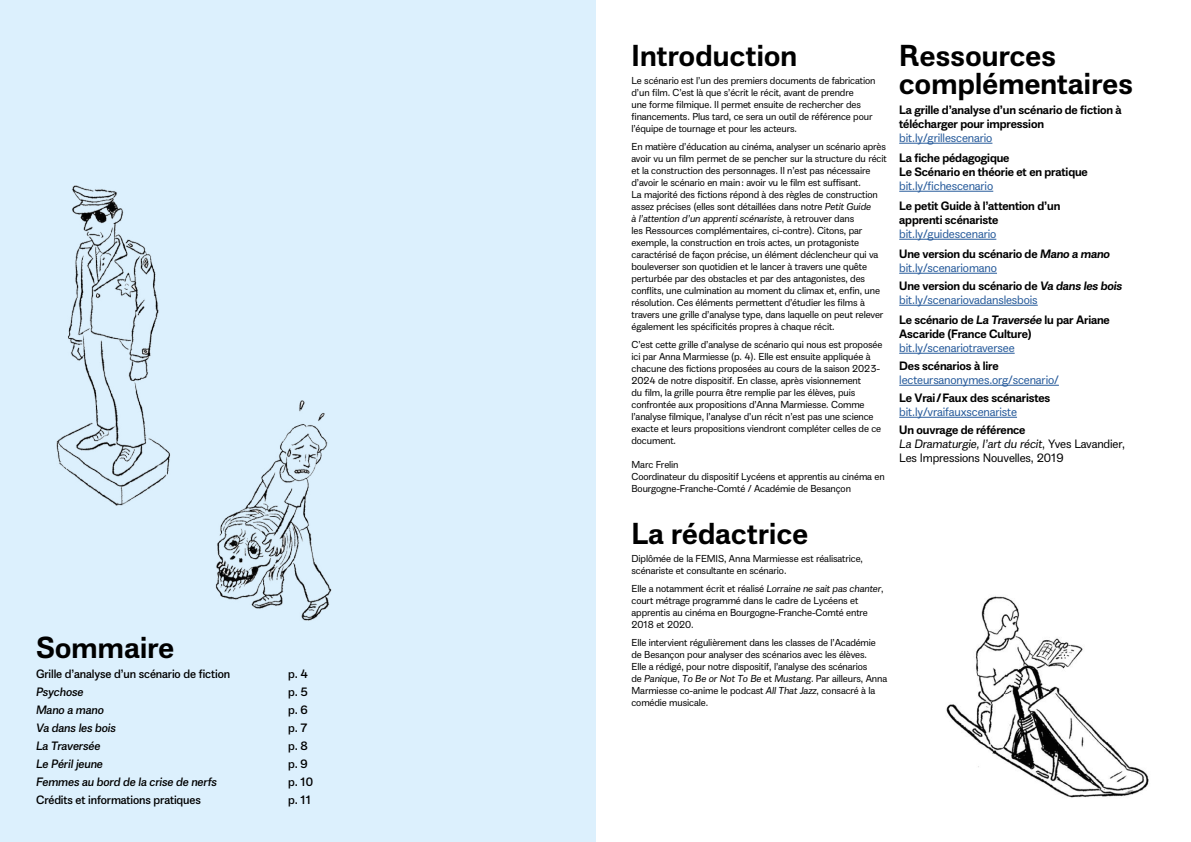
<style>
.page{position:relative;width:1191px;height:842px;background:#fff}
.page>*{position:absolute;margin:0;border:0;box-sizing:border-box;transform-origin:0 0}
.t1{font:600 30px/28px "Album Sans";letter-spacing:.01em;color:#000}
.t2{font:600 12px/14px "Album Sans";letter-spacing:-.01em;color:#000}
.t3{font:12px/20px "Album Sans";letter-spacing:-.01em;color:#275b9b}
.t4{font:12px "Album Sans";letter-spacing:-.01em;color:#000}
.t5{font:12px/14px "Album Sans";letter-spacing:-.01em;color:#000}
.t6{font:italic 12px "Album Sans";letter-spacing:-.01em;color:#000}
.t7{font:10px/12px "Album Sans";letter-spacing:-.01em;color:#000}
.s1{font-style:italic}
.s2{font-weight:400;color:#275b9b}
.s3{font-weight:600;color:#000}
.s4{font-weight:600;font-style:italic;color:#000}
.s5{font-weight:600}
</style>
<div class="page">
<div style="left:0;top:0;width:595px;height:842px;background:#dcf0fd"></div>
<hr style="left:899px;top:143px;width:93px;height:1px;background:#275b9b">
<hr style="left:899px;top:191px;width:94px;height:1px;background:#275b9b">
<hr style="left:899px;top:239px;width:97px;height:1px;background:#275b9b">
<hr style="left:899px;top:273px;width:98px;height:1px;background:#275b9b">
<hr style="left:899px;top:305px;width:138px;height:1px;background:#275b9b">
<hr style="left:899px;top:353px;width:115px;height:1px;background:#275b9b">
<hr style="left:899px;top:385px;width:160px;height:1px;background:#275b9b">
<hr style="left:899px;top:417px;width:118px;height:1px;background:#275b9b">
<img style="left:946px;top:596px;width:203px;height:202px">
<img style="left:56px;top:185px;width:103px;height:321px">
<img style="left:122px;top:360px;width:210px;height:261px">
<h1 class="t1" style="left:36px;top:631px;width:140px">Sommaire</h1>
<p class="t4" style="left:36px;top:665px;width:196px">Grille d’analyse d’un scénario de fiction</p>
<p class="t4" style="left:288px;top:665px;width:21px">p. 4</p>
<p class="t6" style="left:36px;top:683px;width:49px">Psychose</p>
<p class="t4" style="left:288px;top:683px;width:21px">p. 5</p>
<p class="t6" style="left:36px;top:701px;width:69px">Mano a mano</p>
<p class="t4" style="left:288px;top:701px;width:21px">p. 6</p>
<p class="t6" style="left:36px;top:719px;width:81px">Va dans les bois</p>
<p class="t4" style="left:288px;top:719px;width:21px">p. 7</p>
<p class="t6" style="left:36px;top:737px;width:66px">La Traversée</p>
<p class="t4" style="left:288px;top:737px;width:21px">p. 8</p>
<p class="t6" style="left:36px;top:755px;width:68px">Le Péril jeune</p>
<p class="t4" style="left:288px;top:755px;width:21px">p. 9</p>
<p class="t6" style="left:36px;top:773px;width:182px">Femmes au bord de la crise de nerfs</p>
<p class="t4" style="left:288px;top:773px;width:27px">p. 10</p>
<p class="t4" style="left:36px;top:791px;width:166px">Crédits et informations pratiques</p>
<p class="t4" style="left:288px;top:791px;width:25px">p. 11</p>
<h1 class="t1" style="left:631px;top:39px;width:167px">Introduction</h1>
<p class="t7" style="left:631px;top:74px;width:245px">Le scénario est l’un des premiers documents de fabrication d’un film. C’est là que s’écrit le récit, avant de prendre<br>une forme filmique. Il permet ensuite de rechercher des financements. Plus tard, ce sera un outil de référence pour l’équipe de tournage et pour les acteurs.</p>
<p class="t7" style="left:631px;top:140px;width:257px">En matière d’éducation au cinéma, analyser un scénario après avoir vu un film permet de se pencher sur la structure du récit et la construction des personnages. Il n’est pas nécessaire d’avoir le scénario en main : avoir vu le film est suffisant.<br>La majorité des fictions répond à des règles de construction assez précises (elles sont détaillées dans notre <span class="s1">Petit Guide<br>à l’attention d’un apprenti scénariste</span>, à retrouver dans<br>les Ressources complémentaires, ci-contre). Citons, par exemple, la construction en trois actes, un protagoniste caractérisé de façon précise, un élément déclencheur qui va bouleverser son quotidien et le lancer à travers une quête perturbée par des obstacles et par des antagonistes, des conflits, une culmination au moment du climax et, enfin, une résolution. Ces éléments permettent d’étudier les films à travers une grille d’analyse type, dans laquelle on peut relever également les spécificités propres à chaque récit.</p>
<p class="t7" style="left:631px;top:338px;width:252px">C’est cette grille d’analyse de scénario qui nous est proposée ici par Anna Marmiesse (p. 4). Elle est ensuite appliquée à chacune des fictions proposées au cours de la saison 2023- 2024 de notre dispositif. En classe, après visionnement<br>du film, la grille pourra être remplie par les élèves, puis confrontée aux propositions d’Anna Marmiesse. Comme l’analyse filmique, l’analyse d’un récit n’est pas une science exacte et leurs propositions viendront compléter celles de ce document.</p>
<p class="t7" style="left:631px;top:458px;width:255px">Marc Frelin<br>Coordinateur du dispositif Lycéens et apprentis au cinéma en<br>Bourgogne-Franche-Comté / Académie de Besançon</p>
<h1 class="t1" style="left:631px;top:517px;width:178px">La rédactrice</h1>
<p class="t7" style="left:631px;top:552px;width:233px">Diplômée de la FEMIS, Anna Marmiesse est réalisatrice, scénariste et consultante en scénario.</p>
<p class="t7" style="left:631px;top:582px;width:254px">Elle a notamment écrit et réalisé <span class="s1">Lorraine ne sait pas chanter</span>, court métrage programmé dans le cadre de Lycéens et apprentis au cinéma en Bourgogne-Franche-Comté entre 2018 et 2020.</p>
<p class="t7" style="left:631px;top:636px;width:257px">Elle intervient régulièrement dans les classes de l’Académie de Besançon pour analyser des scénarios avec les élèves.<br>Elle a rédigé, pour notre dispositif, l’analyse des scénarios<br>de <span class="s1">Panique</span>, <span class="s1">To Be or Not To Be</span> et <span class="s1">Mustang</span>. Par ailleurs, Anna Marmiesse co-anime le podcast <span class="s1">All That Jazz</span>, consacré à la comédie musicale.</p>
<h1 class="t1" style="left:899px;top:39px;width:235px">Ressources complémentaires</h1>
<p class="t2" style="left:899px;top:102px;width:224px">La grille d’analyse d’un scénario de fiction à télécharger pour impression</p>
<p class="t3" style="left:899px;top:127px;width:95px">bit.ly/grillescenario</p>
<p class="t2" style="left:899px;top:150px;width:190px">La fiche pédagogique<br>Le Scénario en théorie et en pratique</p>
<p class="t3" style="left:899px;top:175px;width:95px">bit.ly/fichescenario</p>
<p class="t2" style="left:899px;top:198px;width:163px">Le petit Guide à l’attention d’un apprenti scénariste</p>
<p class="t2" style="left:899px;top:223px;width:212px;line-height:20px"><span class="s2">bit.ly/guidescenario<br></span>Une version du scénario de <span class="s1">Mano a mano</span></p>
<p class="t2" style="left:899px;top:258px;width:225px;line-height:18px"><span class="s2">bit.ly/scenariomano<br></span>Une version du scénario de <span class="s1">Va dans les bois</span></p>
<p class="t3" style="left:899px;top:289px;width:212px">bit.ly/scenariovadanslesbois<br><span class="s3">Le scénario de</span> <span class="s4">La Traversée</span> <span class="s3">lu par Ariane</span></p>
<p class="t2" style="left:899px;top:326px;width:134px">Ascaride (France Culture)</p>
<p class="t3" style="left:899px;top:337px;width:117px">bit.ly/scenariotraversee</p>
<p class="t2" style="left:899px;top:358px;width:101px">Des scénarios à lire</p>
<p class="t3" style="left:899px;top:369px;width:161px">lecteursanonymes.org/scenario/</p>
<p class="t2" style="left:899px;top:390px;width:153px">Le Vrai / Faux des scénaristes</p>
<p class="t3" style="left:899px;top:401px;width:119px">bit.ly/vraifauxscenariste</p>
<p class="t5" style="left:899px;top:422px;width:227px"><span class="s5">Un ouvrage de référence<br></span><span class="s1">La Dramaturgie, l’art du récit</span>, Yves Lavandier,<br>Les Impressions Nouvelles, 2019</p>
</div>
